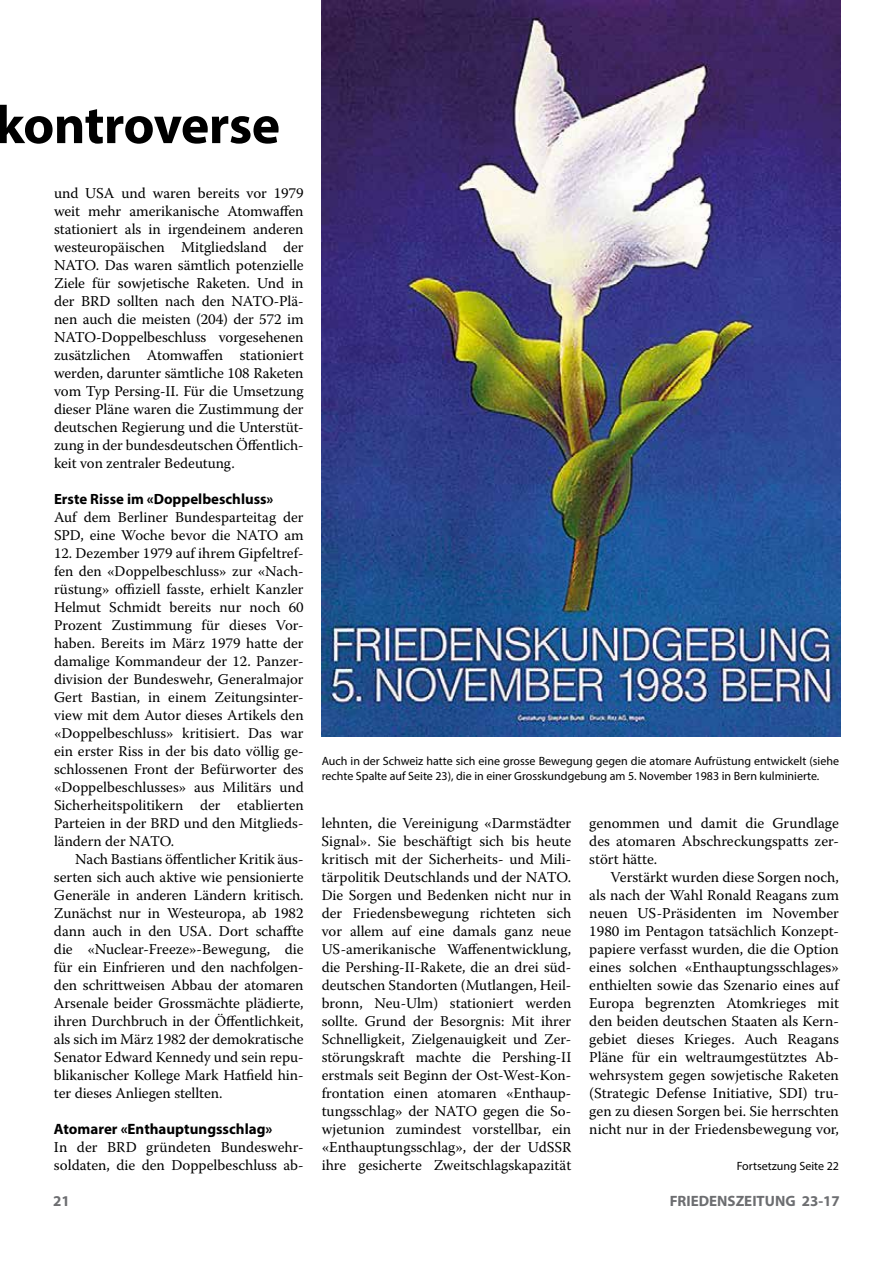
<style>
.page{position:relative;width:893px;height:1263px;background:#fff}
.page>*{position:absolute;margin:0;border:0;box-sizing:border-box;transform-origin:0 0}
.t1{font:700 54px "Myriad Pro";letter-spacing:-.015em;color:#000}
.t2{font:15px/18px "Warnock Pro";color:#000;text-align:justify}
.t3{font:700 15px "Myriad Pro";color:#000}
.t4{font:700 15px "Myriad Pro";color:#6d6e71}
.t5{font:14.85px/18px "Warnock Pro";color:#000}
.t6{font:700 14.85px "Myriad Pro";color:#000}
.t7{font:12px/14.4px "Myriad Pro";color:#000}
.s1{font-size:15px}
</style>
<div class="page">
<img style="left:322px;top:0;width:518px;height:736px">
<h1 class="t1" style="left:-5px;top:90px;width:286px">kontroverse</h1>
<p class="t2" style="left:54px;top:184px;width:251px">und USA und waren bereits vor 1979 weit mehr amerikanische Atomwaffen stationiert als in irgendeinem anderen westeuropäischen Mitgliedsland der NATO. Das waren sämtlich potenzielle Ziele für sowjetische Raketen. Und in der BRD sollten nach den NATO-Plä&shy;nen auch die meisten (204) der 572 im NATO-Doppelbeschluss vorgesehenen zusätzlichen Atomwaffen stationiert werden, darunter sämtliche 108 Raketen vom Typ Persing-II. Für die Umsetzung dieser Pläne waren die Zustimmung der deutschen Regierung und die Unterstüt-</p>
<p class="t5" style="left:54px;top:436px;width:251px"><span class="s1">zung in der</span> bundesdeutschen Öffentlich&shy;keit von zentraler Bedeutung.</p>
<p class="t6" style="left:54px;top:489px;width:221px">Erste Risse im «Doppelbeschluss»</p>
<p class="t5" style="left:54px;top:508px;width:251px">Auf dem Berliner Bundesparteitag der<br>SPD, eine Woche bevor die NATO am</p>
<p class="t5" style="left:54px;top:544px;width:251px;text-align:justify">12. Dezember 1979 auf ihrem Gipfeltref&shy;fen den «Doppelbeschluss» zur «Nach&shy;rüstung» offiziell fasste, erhielt Kanzler Helmut Schmidt bereits nur noch 60<br>Prozent Zustimmung für dieses Vor&shy;haben. Bereits im März 1979 hatte der damalige Kommandeur der 12. Panzer&shy;division der Bundeswehr, Generalmajor Gert Bastian, in einem Zeitungsinter&shy;view mit dem Autor dieses Artikels den «Doppelbeschluss» kritisiert. Das war ein erster Riss in der bis dato völlig ge&shy;schlossenen Front der Befürworter des «Doppelbeschlusses» aus Militärs und Sicherheitspolitikern der etablierten Parteien in der BRD und den Mitglieds&shy;ländern der NATO.</p>
<p class="t2" style="left:54px;top:850px;width:251px;text-indent:21px">Nach Bastians öffentlicher Kritik äus&shy;serten sich auch aktive wie pensionierte Generäle in anderen Ländern kritisch.<br>Zunächst nur in Westeuropa, ab 1982 dann auch in den USA. Dort schaffte die «Nuclear-Freeze»-Bewegung, die für ein Einfrieren und den nachfolgen&shy;den schrittweisen Abbau der atomaren Arsenale beider Grossmächte plädierte, ihren Durchbruch in der Öffentlichkeit, als sich im März 1982 der demokratische Senator Edward Kennedy und sein repu&shy;blikanischer Kollege Mark Hatfield hin&shy;ter dieses Anliegen stellten.</p>
<p class="t3" style="left:54px;top:1119px;width:220px">Atomarer «Enthauptungsschlag»</p>
<p class="t2" style="left:54px;top:1138px;width:251px">In der BRD gründeten Bundeswehr&shy;soldaten, die den Doppelbeschluss ab-</p>
<p class="t7" style="left:322px;top:754px;width:519px">Auch in der Schweiz hatte sich eine grosse Bewegung gegen die atomare Aufrüstung entwickelt (siehe rechte Spalte auf Seite 23), die in einer Grosskundgebung am 5. November 1983 in Bern kulminierte.</p>
<p class="t2" style="left:322px;top:814px;width:251px">lehnten, die Vereinigung «Darmstädter Signal». Sie beschäftigt sich bis heute kritisch mit der Sicherheits- und Mili&shy;tärpolitik Deutschlands und der NATO.</p>
<p class="t5" style="left:322px;top:886px;width:251px;text-align:justify">Die Sorgen und Bedenken nicht nur in der Friedensbewegung richteten sich vor allem auf eine damals ganz neue US-amerikanische Waffenentwicklung, die Pershing-II-Rakete, die an drei süd&shy;deutschen Standorten (Mutlangen, Heil&shy;bronn, Neu-Ulm) stationiert werden sollte. Grund der Besorgnis: Mit ihrer Schnelligkeit, Zielgenauigkeit und Zer&shy;störungskraft machte die Pershing-II erstmals seit Beginn der Ost-West-Kon&shy;frontation einen atomaren «Enthaup-</p>
<p class="t2" style="left:322px;top:1102px;width:251px">tungsschlag» der NATO gegen die So&shy;wjetunion zumindest vorstellbar, ein «Enthauptungsschlag», der der UdSSR ihre gesicherte Zweitschlagskapazität</p>
<p class="t2" style="left:589px;top:814px;width:251px">genommen und damit die Grundlage des atomaren Abschreckungspatts zer&shy;stört hätte.</p>
<p class="t2" style="left:589px;top:868px;width:251px;text-indent:21px">Verstärkt wurden diese Sorgen noch, als nach der Wahl Ronald Reagans zum neuen US-Präsidenten im November 1980 im Pentagon tatsächlich Konzept&shy;papiere verfasst wurden, die die Option eines solchen «Enthauptungsschlages» enthielten sowie das Szenario eines auf Europa begrenzten Atomkrieges mit den beiden deutschen Staaten als Kern&shy;gebiet dieses Krieges. Auch Reagans Pläne für ein weltraumgestütztes Ab&shy;wehrsystem gegen sowjetische Raketen (Strategic Defense Initiative, SDI) tru&shy;gen zu diesen Sorgen bei. Sie herrschten nicht nur in der Friedensbewegung vor,</p>
<p class="t7" style="left:737px;top:1158px;width:104px">Fortsetzung Seite 22</p>
<p class="t4" style="left:53px;top:1191px;width:18px">21</p>
<p class="t4" style="left:670px;top:1191px;width:172px">FRIEDENSZEITUNG 23-17</p>
</div>
